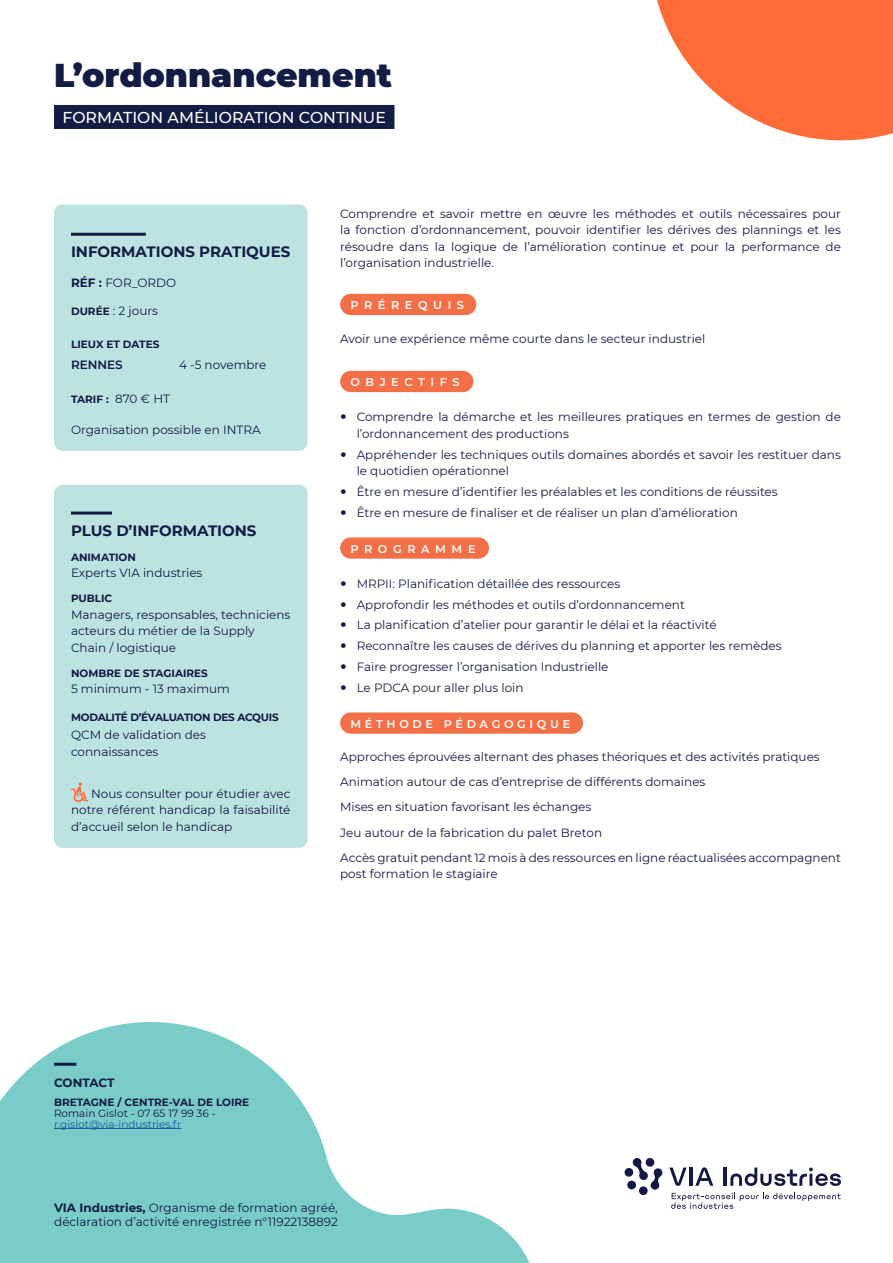
<style>
.page{position:relative;width:893px;height:1263px;background:#fff}
.page>*{position:absolute;margin:0;border:0;box-sizing:border-box;transform-origin:0 0}
.t1{font:900 33px "Montserrat";color:#131c45}
.t2{font:500 15.75px "Montserrat";color:#fff}
.t3{font:700 15px "Montserrat";color:#131c45}
.intro_et_contenus{font:12px/16.5px "Montserrat";color:#131944}
.t4{font:12px/16.5px "Montserrat";color:#131c45}
.t5{font:700 12px "Montserrat";letter-spacing:-.01em;color:#131c45}
.t6{font:600 12px "Montserrat";color:#131944}
.t7{font:600 11.25px "Montserrat";letter-spacing:.495em;color:#fff}
.t8{font:600 11.25px "Montserrat";letter-spacing:.33em;color:#fff}
.intro_et_contenus-2{font:700 10.5px "Montserrat";letter-spacing:-.005em;color:#131944}
.intro_et_contenus-3{font:700 10.5px "Montserrat";letter-spacing:-.025em;color:#131944}
.t9{font:700 10.5px "Montserrat";color:#131c45}
.t10{font:10.5px "Montserrat";color:#175d9e}
.t11{font:10.5px "Montserrat";color:#131944}
.s1{font-weight:700}
.s2{font-weight:700;font-size:10.5px}
.s3{font-weight:400;font-size:12px}
</style>
<div class="page">
<div style="left:54px;top:105px;width:340px;height:24px;background:#131c45"></div>
<svg style="left:657px;top:0;width:236px;height:141px"></svg>
<svg style="left:671px;top:1193px;width:170px;height:16px"></svg>
<svg style="left:624px;top:1158px;width:39px;height:37px"></svg>
<svg style="left:669px;top:1167px;width:18px;height:19px"></svg>
<hr style="left:689px;top:1167px;width:3px;height:19px;background:#131944">
<svg style="left:695px;top:1167px;width:18px;height:19px"></svg>
<hr style="left:723px;top:1167px;width:3px;height:19px;background:#131944">
<svg style="left:730px;top:1167px;width:111px;height:19px"></svg>
<div style="left:340px;top:294px;width:136px;height:21px;background:#f36f48;border-radius:11px"></div>
<div style="left:340px;top:371px;width:133px;height:21px;background:#f36f48;border-radius:11px"></div>
<div style="left:340px;top:537px;width:149px;height:22px;background:#f36f48;border-radius:11px"></div>
<div style="left:340px;top:712px;width:243px;height:22px;background:#f36f48;border-radius:11px"></div>
<div style="left:54px;top:485px;width:254px;height:363px;background:#bde3e1;border-radius:9px"></div>
<hr style="left:71px;top:511px;width:41px;height:3px;background:#131c45">
<svg style="left:71px;top:782px;width:17px;height:20px"></svg>
<div style="left:54px;top:204px;width:254px;height:247px;background:#bde3e1;border-radius:9px"></div>
<hr style="left:71px;top:233px;width:75px;height:3px;background:#131c45">
<svg style="left:0;top:1022px;width:530px;height:241px;fill:#7accc8"></svg>
<hr style="left:54px;top:1063px;width:22px;height:3px;background:#131c45">
<hr style="left:54px;top:1128px;width:127px;height:1px;background:#175d9e">
<p class="t1" style="left:54px;top:50px;width:340px">L’ordonnancement</p>
<p class="t2" style="left:63px;top:106px;width:325px">FORMATION AMÉLIORATION CONTINUE</p>
<p class="t3" style="left:71px;top:241px;width:221px">INFORMATIONS PRATIQUES</p>
<p class="intro_et_contenus" style="left:71px;top:274px;width:107px"><span class="s1">RÉF :</span> FOR_ORDO</p>
<p class="intro_et_contenus" style="left:71px;top:302px;width:89px"><span class="s2">DURÉE</span> : 2 jours</p>
<p class="intro_et_contenus-2" style="left:71px;top:337px;width:90px">LIEUX ET DATES</p>
<p class="t6" style="left:71px;top:356px;width:53px">RENNES</p>
<p class="intro_et_contenus" style="left:179px;top:356px;width:89px">4 -5 novembre</p>
<p class="intro_et_contenus-2" style="left:71px;top:392px;width:100px">TARIF : <span class="s3">870 € HT</span></p>
<p class="intro_et_contenus" style="left:71px;top:421px;width:191px">Organisation possible en INTRA</p>
<p class="t3" style="left:71px;top:520px;width:187px">PLUS D’INFORMATIONS</p>
<p class="intro_et_contenus-2" style="left:71px;top:549px;width:66px">ANIMATION</p>
<p class="intro_et_contenus" style="left:71px;top:564px;width:133px">Experts VIA industries</p>
<p class="intro_et_contenus-2" style="left:71px;top:591px;width:43px">PUBLIC</p>
<p class="intro_et_contenus" style="left:71px;top:606px;width:221px">Managers, responsables, techniciens acteurs du métier de la Supply<br>Chain / logistique</p>
<p class="intro_et_contenus-2" style="left:71px;top:665px;width:138px">NOMBRE DE STAGIAIRES</p>
<p class="intro_et_contenus" style="left:71px;top:680px;width:160px">5 minimum - 13 maximum</p>
<p class="intro_et_contenus-3" style="left:71px;top:710px;width:209px">MODALITÉ D’ÉVALUATION DES ACQUIS</p>
<p class="intro_et_contenus" style="left:71px;top:726px;width:137px">QCM de validation des connaissances</p>
<p class="intro_et_contenus" style="left:71px;top:785px;width:221px;text-align:justify;text-indent:20px">Nous consulter pour étudier avec notre référent handicap la faisabilité d’accueil selon le handicap</p>
<p class="intro_et_contenus" style="left:340px;top:205px;width:502px;text-align:justify">Comprendre et savoir mettre en œuvre les méthodes et outils nécessaires pour la fonction d’ordonnancement, pouvoir identifier les dérives des plannings et les résoudre dans la logique de l’amélioration continue et pour la performance de l’organisation industrielle.</p>
<p class="t7" style="left:350px;top:297px;width:115px">PRÉREQUIS</p>
<p class="intro_et_contenus" style="left:340px;top:330px;width:367px">Avoir une expérience même courte dans le secteur industriel</p>
<p class="t7" style="left:350px;top:374px;width:111px">OBJECTIFS</p>
<p class="t4" style="left:357px;top:408px;width:486px">Comprendre la démarche et les meilleures pratiques en termes de gestion de l’ordonnancement des productions</p>
<p class="t4" style="left:357px;top:446px;width:486px">Appréhender les techniques outils domaines abordés et savoir les restituer dans le quotidien opérationnel</p>
<p class="t4" style="left:357px;top:483px;width:423px">Être en mesure d’identifier les préalables et les conditions de réussites</p>
<p class="t4" style="left:357px;top:504px;width:383px">Être en mesure de finaliser et de réaliser un plan d’amélioration</p>
<p class="t7" style="left:350px;top:541px;width:127px">PROGRAMME</p>
<p class="t4" style="left:357px;top:575px;width:265px">MRPII: Planification détaillée des ressources</p>
<p class="t4" style="left:357px;top:596px;width:330px">Approfondir les méthodes et outils d’ordonnancement</p>
<p class="t4" style="left:357px;top:616px;width:362px">La planification d’atelier pour garantir le délai et la réactivité</p>
<p class="t4" style="left:357px;top:637px;width:426px">Reconnaître les causes de dérives du planning et apporter les remèdes</p>
<p class="t4" style="left:357px;top:658px;width:253px">Faire progresser l’organisation Industrielle</p>
<p class="t4" style="left:357px;top:679px;width:168px">Le PDCA pour aller plus loin</p>
<p class="t8" style="left:350px;top:716px;width:221px">MÉTHODE PÉDAGOGIQUE</p>
<p class="intro_et_contenus" style="left:340px;top:748px;width:481px">Approches éprouvées alternant des phases théoriques et des activités pratiques</p>
<p class="intro_et_contenus" style="left:340px;top:773px;width:367px">Animation autour de cas d’entreprise de différents domaines</p>
<p class="intro_et_contenus" style="left:340px;top:798px;width:253px">Mises en situation favorisant les échanges</p>
<p class="intro_et_contenus" style="left:340px;top:823px;width:263px">Jeu autour de la fabrication du palet Breton</p>
<p class="intro_et_contenus" style="left:340px;top:848px;width:502px">Accès gratuit pendant 12 mois à des ressources en ligne réactualisées accompagnent post formation le stagiaire</p>
<p class="t5" style="left:54px;top:1074px;width:62px">CONTACT</p>
<p class="t9" style="left:54px;top:1095px;width:197px">BRETAGNE / CENTRE-VAL DE LOIRE</p>
<p class="t11" style="left:54px;top:1105px;width:163px">Romain Gislot - 07 65 17 99 36 -</p>
<p class="t10" style="left:54px;top:1117px;width:129px">r.gislot@via-industries.fr</p>
<p class="t4" style="left:54px;top:1199px;width:285px;line-height:14.4px"><span class="s1">VIA Industries,</span> Organisme de formation agréé, déclaration d’activité enregistrée n°11922138892</p>
</div>
